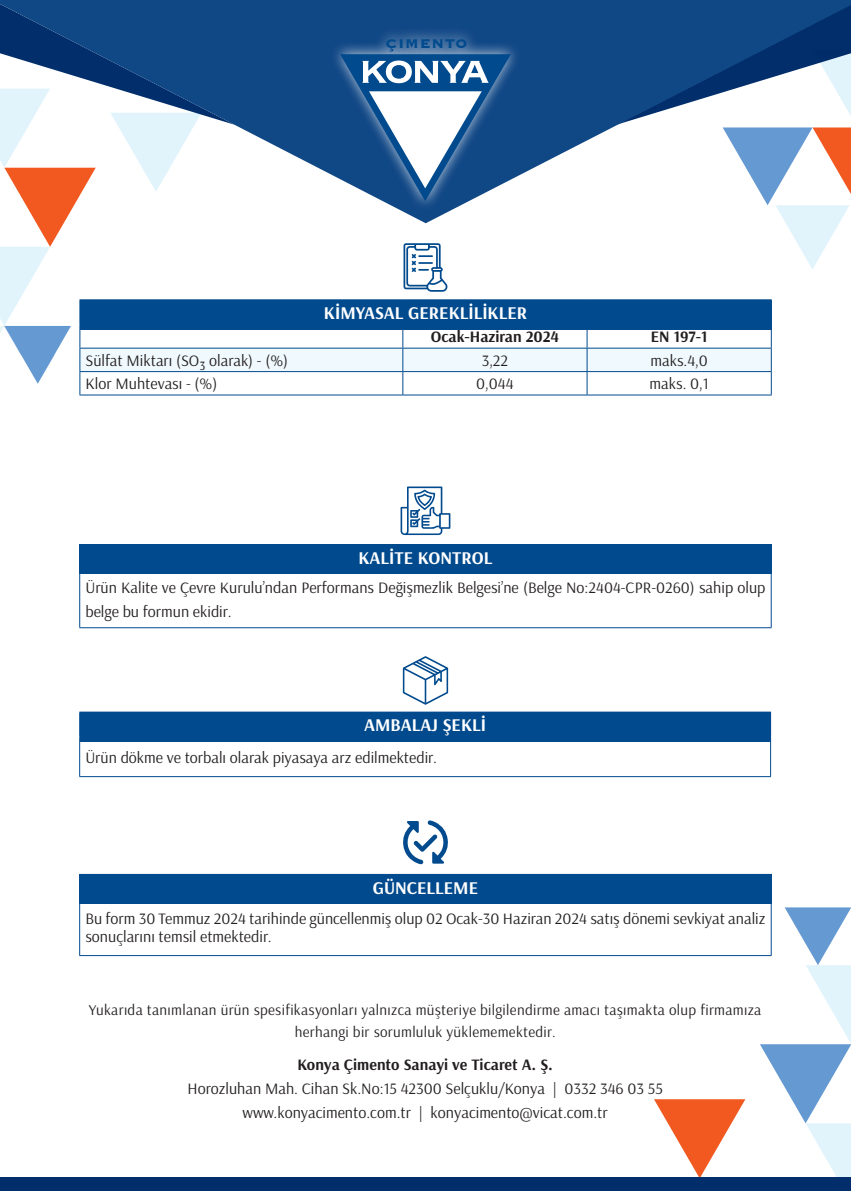
<style>
.page{position:relative;width:851px;height:1191px;background:#fff}
.page>*{position:absolute;margin:0;border:0;box-sizing:border-box;transform-origin:0 0}
.t1{font:700 18px "Arsenal";color:#fff}
.t2{font:700 16.4px "Copperplate";letter-spacing:.05em;color:#004a8d}
.t3{font:16px/24px "Arsenal";color:#231f20}
.t4{font:700 16px "Arsenal";color:#231f20}
.t5{font:15px/22px "Arsenal";letter-spacing:.02em;color:#231f20;text-align:center}
</style>
<div class="page">
<svg style="left:654px;top:1099px;width:91px;height:78px"></svg>
<svg style="left:759px;top:907px;width:91px;height:270px"></svg>
<svg style="left:786px;top:223px;width:53px;height:46px"></svg>
<div style="left:0;top:1177px;width:850px;height:14px;background:#022e6c"></div>
<svg style="left:0;top:0;width:850px;height:223px;fill:#104785"></svg>
<div style="left:329px;top:27px;width:193px;height:185px;background:#fff;opacity:.75"></div>
<svg style="left:340px;top:54px;width:171px;height:147px"></svg>
<div style="left:80px;top:712px;width:690px;height:29px;background:#004a8d"></div>
<hr style="left:79px;top:711px;width:691px;height:1px;background:#004a8d">
<svg style="left:79px;top:712px;width:1px;height:24px"></svg>
<svg style="left:770px;top:712px;width:1px;height:24px"></svg>
<hr style="left:79px;top:736px;width:691px;height:1px;background:#004a8d">
<hr style="left:79px;top:737px;width:1px;height:39px;background:#004a8d">
<hr style="left:770px;top:737px;width:1px;height:39px;background:#004a8d">
<hr style="left:79px;top:776px;width:691px;height:1px;background:#004a8d">
<svg style="left:403px;top:656px;width:45px;height:48px"></svg>
<div style="left:79px;top:544px;width:692px;height:30px;background:#004a8d"></div>
<hr style="left:79px;top:570px;width:1px;height:57px;background:#004a8d">
<hr style="left:770px;top:570px;width:1px;height:57px;background:#004a8d">
<hr style="left:79px;top:627px;width:692px;height:1px;background:#004a8d">
<svg style="left:400px;top:486px;width:50px;height:49px"></svg>
<div style="left:79px;top:874px;width:692px;height:30px;background:#004a8d"></div>
<hr style="left:79px;top:899px;width:1px;height:56px;background:#004a8d">
<hr style="left:770px;top:899px;width:1px;height:56px;background:#004a8d">
<hr style="left:79px;top:955px;width:692px;height:1px;background:#004a8d">
<svg style="left:403px;top:820px;width:45px;height:44px"></svg>
<svg style="left:403px;top:243px;width:44px;height:49px"></svg>
<div style="left:80px;top:300px;width:691px;height:29px;background:#004a8d"></div>
<div style="left:80px;top:348px;width:690px;height:23px;background:#f0f9fd"></div>
<hr style="left:79px;top:299px;width:324px;height:1px;background:#004a8d">
<hr style="left:403px;top:299px;width:184px;height:1px;background:#004a8d">
<hr style="left:587px;top:299px;width:184px;height:1px;background:#004a8d">
<hr style="left:79px;top:348px;width:324px;height:1px;background:#004a8d">
<hr style="left:403px;top:348px;width:184px;height:1px;background:#004a8d">
<hr style="left:587px;top:348px;width:184px;height:1px;background:#004a8d">
<hr style="left:79px;top:371px;width:324px;height:1px;background:#004a8d">
<svg style="left:0;top:4px;width:234px;height:391px"></svg>
<hr style="left:403px;top:371px;width:184px;height:1px;background:#004a8d">
<svg style="left:402px;top:329px;width:1px;height:66px"></svg>
<hr style="left:587px;top:371px;width:184px;height:1px;background:#004a8d">
<svg style="left:586px;top:329px;width:1px;height:66px"></svg>
<svg style="left:770px;top:329px;width:1px;height:66px"></svg>
<hr style="left:79px;top:395px;width:324px;height:1px;background:#004a8d">
<hr style="left:403px;top:395px;width:184px;height:1px;background:#004a8d">
<hr style="left:587px;top:395px;width:184px;height:1px;background:#004a8d">
<p class="t2" style="left:385px;top:33px;width:84px">ÇİMENTO</p>
<p class="t1" style="left:324px;top:302px;width:205px">KİMYASAL GEREKLİLİKLER</p>
<p class="t4" style="left:430px;top:327px;width:130px">Ocak-Haziran 2024</p>
<p class="t4" style="left:650px;top:327px;width:58px">EN 197-1</p>
<p class="t3" style="left:86px;top:348px;width:204px">Sülfat Miktarı (SO₃ olarak) - (%)</p>
<p class="t3" style="left:481px;top:348px;width:28px">3,22</p>
<p class="t3" style="left:650px;top:348px;width:59px">maks.4,0</p>
<p class="t3" style="left:86px;top:372px;width:133px">Klor Muhtevası - (%)</p>
<p class="t3" style="left:476px;top:372px;width:39px">0,044</p>
<p class="t3" style="left:649px;top:372px;width:61px">maks. 0,1</p>
<p class="t1" style="left:358px;top:546px;width:135px">KALİTE KONTROL</p>
<p class="t3" style="left:85px;top:575px;width:681px">Ürün Kalite ve Çevre Kurulu’ndan Performans Değişmezlik Belgesi’ne (Belge No:2404-CPR-0260) sahip olup belge bu formun ekidir.</p>
<p class="t1" style="left:364px;top:714px;width:123px">AMBALAJ ŞEKLİ</p>
<p class="t3" style="left:85px;top:745px;width:353px">Ürün dökme ve torbalı olarak piyasaya arz edilmektedir.</p>
<p class="t1" style="left:372px;top:876px;width:107px">GÜNCELLEME</p>
<p class="t3" style="left:85px;top:910px;width:681px;line-height:18px">Bu form 30 Temmuz 2024 tarihinde güncellenmiş olup 02 Ocak-30 Haziran 2024 satış dönemi sevkiyat analiz sonuçlarını temsil etmektedir.</p>
<p class="t5" style="left:89px;top:999px;width:674px">Yukarıda tanımlanan ürün spesifikasyonları yalnızca müşteriye bilgilendirme amacı taşımakta olup firmamıza herhangi bir sorumluluk yüklememektedir.</p>
<p class="t4" style="left:297px;top:1054px;width:257px">Konya Çimento Sanayi ve Ticaret A. Ş.</p>
<p class="t3" style="left:187px;top:1076px;width:476px;text-align:center">Horozluhan Mah. Cihan Sk.No:15 42300 Selçuklu/Konya | 0332 346 03 55 www.konyacimento.com.tr | konyacimento@vicat.com.tr</p>
</div>
